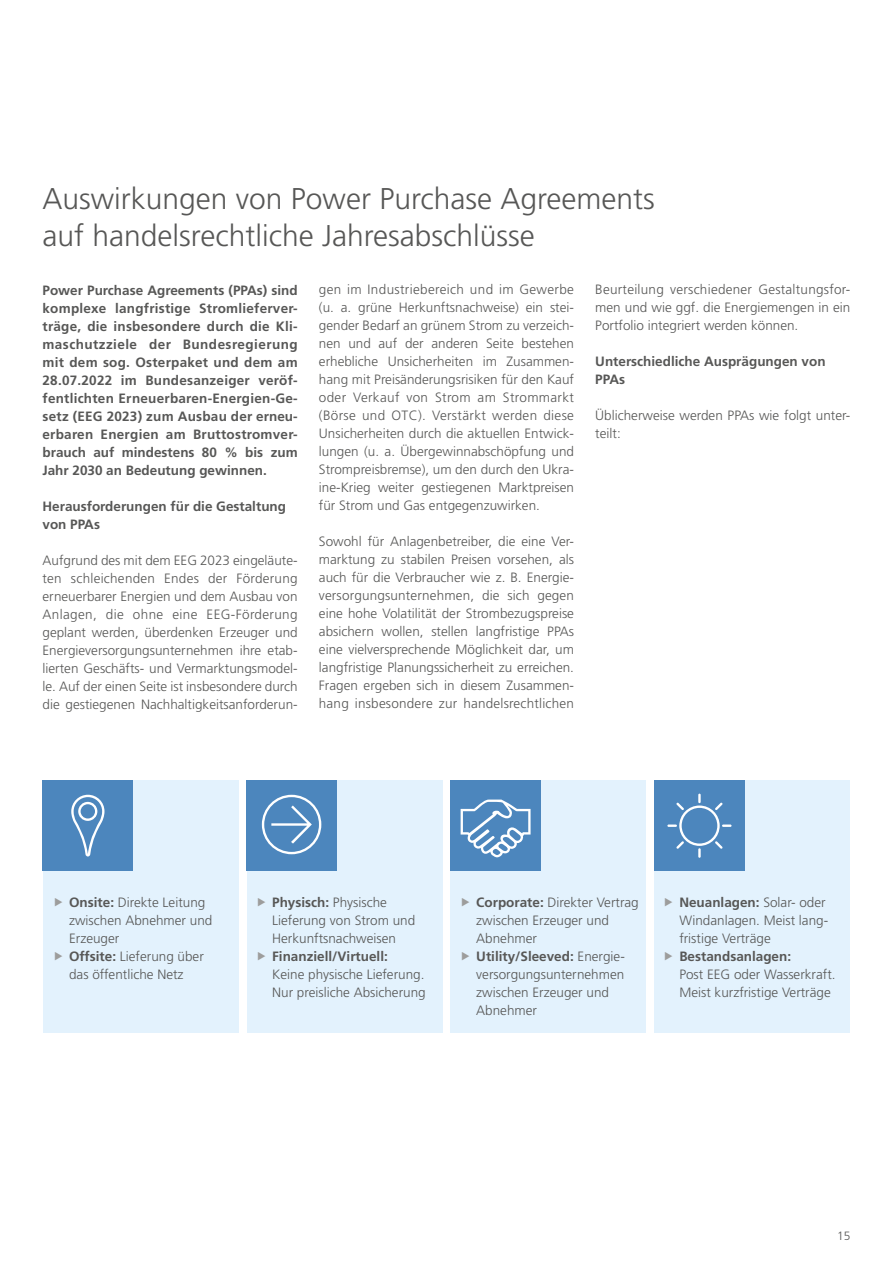
<style>
.page{position:relative;width:893px;height:1263px;background:#fff}
.page>*{position:absolute;margin:0;border:0;box-sizing:border-box;transform-origin:0 0}
.t1{font:300 30px/36.8px "Frutiger LT Std";color:#575756}
.t2{font:300 13.5px/18px "Frutiger LT Std";color:#575756}
.t3{font:700 13.5px/18px "Frutiger LT Std";color:#575756}
.t4{font:300 12px "Frutiger LT Std";color:#575756}
.s1{font-weight:700}
</style>
<div class="page">
<div style="left:43px;top:781px;width:195px;height:252px;background:#e3f2fd"></div>
<div style="left:246px;top:781px;width:196px;height:252px;background:#e3f2fd"></div>
<div style="left:450px;top:781px;width:196px;height:252px;background:#e3f2fd"></div>
<div style="left:654px;top:781px;width:196px;height:252px;background:#e3f2fd"></div>
<div style="left:450px;top:781px;width:91px;height:90px;background:#4c86bd"></div>
<svg style="left:461px;top:799px;width:70px;height:58px"></svg>
<div style="left:43px;top:781px;width:90px;height:90px;background:#4c86bd"></div>
<svg style="left:71px;top:795px;width:33px;height:61px"></svg>
<div style="left:246px;top:781px;width:91px;height:90px;background:#4c86bd"></div>
<svg style="left:262px;top:795px;width:59px;height:59px"></svg>
<div style="left:654px;top:781px;width:90px;height:90px;background:#4c86bd"></div>
<svg style="left:667px;top:794px;width:64px;height:64px"></svg>
<h1 class="t1" style="left:43px;top:181px;width:614px">Auswirkungen von Power Purchase Agreements auf handelsrechtliche Jahresabschlüsse</h1>
<p class="t3" style="left:43px;top:281px;width:257px;text-align:justify">Power Purchase Agreements (PPAs) sind komplexe langfristige Stromlieferver&shy;träge, die insbesondere durch die Kli&shy;maschutzziele der Bundesregierung mit dem sog. Osterpaket und dem am 28.07.2022 im Bundesanzeiger veröf&shy;fentlichten Erneuerbaren-Energien-Ge&shy;setz (EEG 2023) zum Ausbau der erneu&shy;erbaren Energien am Bruttostromver&shy;brauch auf mindestens 80 % bis zum Jahr 2030 an Bedeutung gewinnen.</p>
<p class="t3" style="left:43px;top:497px;width:245px">Herausforderungen für die Gestaltung von PPAs</p>
<p class="t2" style="left:43px;top:551px;width:257px;text-align:justify">Aufgrund des mit dem EEG 2023 eingeläute&shy;ten schleichenden Endes der Förderung erneuerbarer Energien und dem Ausbau von Anlagen, die ohne eine EEG-Förderung geplant werden, überdenken Erzeuger und Energieversorgungsunternehmen ihre etab&shy;lierten Geschäfts- und Vermarktungsmodel&shy;le. Auf der einen Seite ist insbesondere durch die gestiegenen Nachhaltigkeitsanforderun-</p>
<p class="t2" style="left:595px;top:281px;width:257px;text-align:justify">Beurteilung verschiedener Gestaltungsfor&shy;men und wie ggf. die Energiemengen in ein Portfolio integriert werden können.</p>
<p class="t3" style="left:595px;top:353px;width:232px">Unterschiedliche Ausprägungen von<br>PPAs</p>
<p class="t2" style="left:595px;top:407px;width:257px">Üblicherweise werden PPAs wie folgt unter&shy;teilt:</p>
<p class="t2" style="left:319px;top:281px;width:257px;text-align:justify">gen im Industriebereich und im Gewerbe (u. a. grüne Herkunftsnachweise) ein stei&shy;gender Bedarf an grünem Strom zu verzeich&shy;nen und auf der anderen Seite bestehen erhebliche Unsicherheiten im Zusammen&shy;hang mit Preisänderungsrisiken für den Kauf oder Verkauf von Strom am Strommarkt (Börse und OTC). Verstärkt werden diese Unsicherheiten durch die aktuellen Entwick&shy;lungen (u. a. Übergewinnabschöpfung und Strompreisbremse), um den durch den Ukra&shy;ine-Krieg weiter gestiegenen Marktpreisen für Strom und Gas entgegenzuwirken.</p>
<p class="t2" style="left:319px;top:533px;width:257px;text-align:justify">Sowohl für Anlagenbetreiber, die eine Ver&shy;marktung zu stabilen Preisen vorsehen, als auch für die Verbraucher wie z. B. Energie&shy;versorgungsunternehmen, die sich gegen eine hohe Volatilität der Strombezugspreise absichern wollen, stellen langfristige PPAs eine vielversprechende Möglichkeit dar, um langfristige Planungssicherheit zu erreichen.<br>Fragen ergeben sich in diesem Zusammen&shy;hang insbesondere zur handelsrechtlichen</p>
<p class="t2" style="left:272px;top:893px;width:145px"><span class="s1">Physisch:</span> Physische<br>Lieferung von Strom und<br>Herkunftsnachweisen</p>
<p class="t3" style="left:272px;top:947px;width:117px">Finanziell/Virtuell:</p>
<p class="t2" style="left:272px;top:965px;width:155px">Keine physische Lieferung.<br>Nur preisliche Absicherung</p>
<p class="t2" style="left:69px;top:893px;width:145px"><span class="s1">Onsite:</span> Direkte Leitung zwischen Abnehmer und<br>Erzeuger<br><span class="s1">Offsite:</span> Lieferung über das öffentliche Netz</p>
<p class="t2" style="left:476px;top:893px;width:164px"><span class="s1">Corporate:</span> Direkter Vertrag zwischen Erzeuger und<br>Abnehmer<br><span class="s1">Utility/Sleeved:</span> Energie-- versorgungsunternehmen zwischen Erzeuger und<br>Abnehmer</p>
<p class="t2" style="left:679px;top:893px;width:149px;text-align:justify"><span class="s1">Neuanlagen:</span> Solar- oder Windanlagen. Meist lang&shy;fristige Verträge</p>
<p class="t3" style="left:679px;top:947px;width:113px">Bestandsanlagen:</p>
<p class="t2" style="left:679px;top:965px;width:158px">Post EEG oder Wasserkraft.<br>Meist kurzfristige Verträge</p>
<p class="t4" style="left:837px;top:1229px;width:15px">15</p>
</div>
